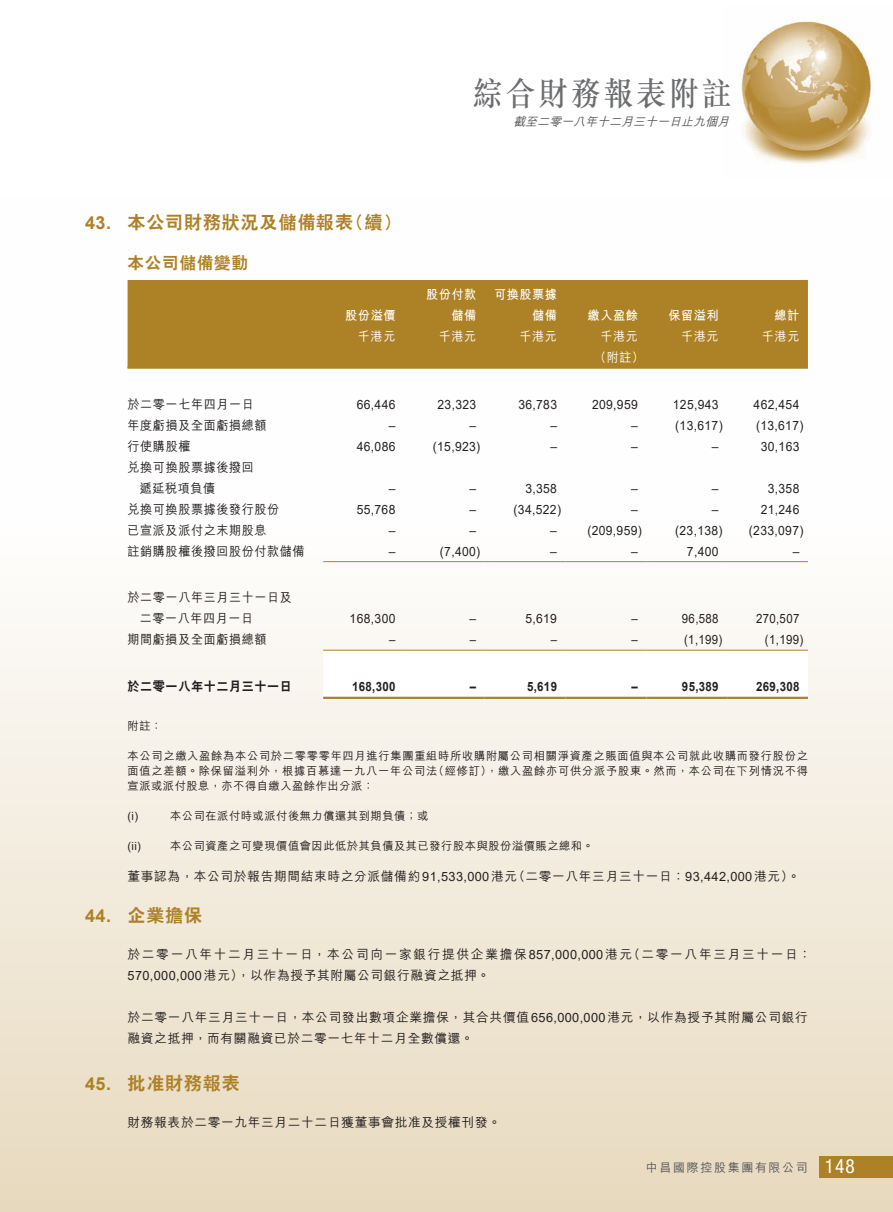
<style>
.page{position:relative;width:893px;height:1212px;background:#fff}
.page>*{position:absolute;margin:0;border:0;box-sizing:border-box;transform-origin:0 0}
.t1{font:500 33px "M Sung HK";letter-spacing:.1em;color:#6c6d70;scale:.9 1}
.t2{font:condensed 19.5px "Helvetica Neue LT Std";color:#fff}
.t3{font:800 18px "C Hei 2 HK";letter-spacing:.05em;color:#ad8126}
.t4{font:700 18px "Arial";color:#ad8126}
.t5{font:800 16.5px "C Hei 2 HK";letter-spacing:.05em;color:#ad8126}
.t6{font:12.75px "Arial";letter-spacing:.03em;color:#231f20;scale:.95 1}
.t7{font:500 12.75px/21px "M Hei HK";letter-spacing:.05em;color:#231f20}
.t8{font:500 12.75px/21px "M Hei HK";letter-spacing:.05em;color:#231f20;scale:.95 1}
.t9{font:500 12.75px/21px "M Hei HK";letter-spacing:.125em;color:#231f20}
.t10{font:12.75px "Arial";letter-spacing:.03em;color:#231f20;scale:.9 1}
.t11{font:700 12.75px/21px "M Hei HK";letter-spacing:.05em;color:#fff;text-align:right;scale:.95 1}
.t12{font:700 12.75px "Arial";letter-spacing:.03em;color:#231f20;scale:.9 1}
.t13{font:500 12.75px "M Hei HK";letter-spacing:.05em;color:#fff;scale:.95 1}
.t14{font:800 12.75px "C Hei 2 HK";letter-spacing:.05em;color:#231f20;scale:.95 1}
.t15{font:italic 500 12px "M Hei HK";color:#57585a}
.t16{font:500 12px "M Hei HK";letter-spacing:.14em;color:#57585a}
.t17{font:500 11.25px/15px "M Hei HK";letter-spacing:.06em;color:#231f20;text-align:right}
.t18{font:11.25px "Arial";color:#231f20}
.s1{font-family:"Arial";font-weight:400}
</style>
<div class="page">
<img style="left:740px;top:21px;width:131px;height:143px">
<div style="left:0;top:196px;width:893px;height:1016px;background:linear-gradient(to bottom,#fff,#eaddc5)"></div>
<div style="left:819px;top:1156px;width:74px;height:21px;background:#ad8126"></div>
<div style="left:128px;top:280px;width:680px;height:86px;background:#ad8126"></div>
<svg style="left:323px;top:651px;width:485px;height:46px"></svg>
<hr style="left:128px;top:366px;width:195px;height:2px;background:#ad8126">
<hr style="left:323px;top:366px;width:81px;height:2px;background:#ad8126">
<hr style="left:404px;top:366px;width:81px;height:2px;background:#ad8126">
<hr style="left:485px;top:366px;width:81px;height:2px;background:#ad8126">
<hr style="left:566px;top:366px;width:80px;height:2px;background:#ad8126">
<hr style="left:646px;top:366px;width:81px;height:2px;background:#ad8126">
<hr style="left:727px;top:366px;width:81px;height:2px;background:#ad8126">
<hr style="left:323px;top:561px;width:81px;height:1px;background:#ad8126">
<hr style="left:404px;top:561px;width:81px;height:1px;background:#ad8126">
<hr style="left:485px;top:561px;width:81px;height:1px;background:#ad8126">
<hr style="left:566px;top:561px;width:80px;height:1px;background:#ad8126">
<hr style="left:646px;top:561px;width:81px;height:1px;background:#ad8126">
<hr style="left:727px;top:561px;width:81px;height:1px;background:#ad8126">
<hr style="left:323px;top:650px;width:81px;height:1px;background:#ad8126">
<hr style="left:404px;top:650px;width:81px;height:1px;background:#ad8126">
<hr style="left:485px;top:650px;width:81px;height:1px;background:#ad8126">
<hr style="left:566px;top:650px;width:80px;height:1px;background:#ad8126">
<hr style="left:646px;top:650px;width:81px;height:1px;background:#ad8126">
<hr style="left:727px;top:650px;width:81px;height:1px;background:#ad8126">
<hr style="left:323px;top:697px;width:81px;height:2px;background:#ad8126">
<hr style="left:404px;top:697px;width:81px;height:2px;background:#ad8126">
<hr style="left:485px;top:697px;width:81px;height:2px;background:#ad8126">
<hr style="left:566px;top:697px;width:80px;height:2px;background:#ad8126">
<hr style="left:646px;top:697px;width:81px;height:2px;background:#ad8126">
<hr style="left:727px;top:697px;width:81px;height:2px;background:#ad8126">
<h1 class="t1" style="left:473px;top:71px;width:289px">綜合財務報表附註</h1>
<p class="t15" style="left:513px;top:113px;width:222px">截至二零一八年十二月三十一日止九個月</p>
<h3 class="t4" style="left:85px;top:210px;width:28px">43.</h3>
<h3 class="t4" style="left:85px;top:903px;width:28px">44.</h3>
<h3 class="t4" style="left:85px;top:1071px;width:28px">45.</h3>
<h3 class="t3" style="left:128px;top:210px;width:227px">本公司財務狀況及儲備報表</h3>
<h3 class="t3" style="left:346px;top:210px;width:57px">（續(</h3>
<h3 class="t5" style="left:128px;top:252px;width:122px">本公司儲備變動</h3>
<p class="t11" style="left:345px;top:304px;width:54px">股份溢價</p>
<p class="t11" style="left:426px;top:283px;width:54px">股份付款儲備</p>
<p class="t11" style="left:494px;top:283px;width:68px">可換股票據</p>
<p class="t11" style="left:532px;top:304px;width:28px">儲備</p>
<p class="t11" style="left:588px;top:304px;width:54px">繳入盈餘</p>
<p class="t11" style="left:668px;top:304px;width:54px">保留溢利</p>
<p class="t11" style="left:775px;top:304px;width:28px">總計</p>
<p class="t13" style="left:358px;top:327px;width:41px">千港元</p>
<p class="t13" style="left:439px;top:327px;width:41px">千港元</p>
<p class="t13" style="left:520px;top:327px;width:41px">千港元</p>
<p class="t13" style="left:600px;top:327px;width:41px">千港元</p>
<p class="t13" style="left:681px;top:327px;width:41px">千港元</p>
<p class="t13" style="left:762px;top:327px;width:41px">千港元</p>
<p class="t13" style="left:594px;top:348px;width:54px">（附註(</p>
<p class="t8" style="left:128px;top:393px;width:135px">於二零一七年四月一日</p>
<p class="t6" style="left:357px;top:396px;width:42px">66,446</p>
<p class="t6" style="left:437px;top:396px;width:42px">23,323</p>
<p class="t6" style="left:518px;top:396px;width:42px">36,783</p>
<p class="t6" style="left:592px;top:396px;width:50px">209,959</p>
<p class="t6" style="left:673px;top:396px;width:50px">125,943</p>
<p class="t6" style="left:754px;top:396px;width:50px">462,454</p>
<p class="t8" style="left:128px;top:414px;width:148px">年度虧損及全面虧損總額</p>
<p class="t6" style="left:389px;top:417px;width:9px">–</p>
<p class="t6" style="left:469px;top:417px;width:9px">–</p>
<p class="t6" style="left:550px;top:417px;width:9px">–</p>
<p class="t6" style="left:631px;top:417px;width:9px">–</p>
<p class="t6" style="left:675px;top:417px;width:51px">)13,617(</p>
<p class="t6" style="left:756px;top:417px;width:51px">)13,617(</p>
<p class="t8" style="left:128px;top:435px;width:135px">行使購股權<br>兌換可換股票據後撥回</p>
<p class="t6" style="left:357px;top:438px;width:42px">46,086</p>
<p class="t6" style="left:433px;top:438px;width:51px">)15,923(</p>
<p class="t6" style="left:550px;top:438px;width:9px">–</p>
<p class="t6" style="left:631px;top:438px;width:9px">–</p>
<p class="t6" style="left:712px;top:438px;width:9px">–</p>
<p class="t6" style="left:761px;top:438px;width:42px">30,163</p>
<p class="t8" style="left:140px;top:477px;width:81px">遞延稅項負債</p>
<p class="t6" style="left:389px;top:480px;width:9px">–</p>
<p class="t6" style="left:469px;top:480px;width:9px">–</p>
<p class="t6" style="left:525px;top:480px;width:35px">3,358</p>
<p class="t6" style="left:631px;top:480px;width:9px">–</p>
<p class="t6" style="left:712px;top:480px;width:9px">–</p>
<p class="t6" style="left:768px;top:480px;width:35px">3,358</p>
<p class="t8" style="left:128px;top:498px;width:161px">兌換可換股票據後發行股份</p>
<p class="t6" style="left:357px;top:501px;width:42px">55,768</p>
<p class="t6" style="left:469px;top:501px;width:9px">–</p>
<p class="t6" style="left:514px;top:501px;width:51px">)34,522(</p>
<p class="t6" style="left:631px;top:501px;width:9px">–</p>
<p class="t6" style="left:712px;top:501px;width:9px">–</p>
<p class="t6" style="left:761px;top:501px;width:42px">21,246</p>
<p class="t8" style="left:128px;top:519px;width:148px">已宣派及派付之末期股息</p>
<p class="t6" style="left:389px;top:522px;width:9px">–</p>
<p class="t6" style="left:469px;top:522px;width:9px">–</p>
<p class="t6" style="left:550px;top:522px;width:9px">–</p>
<p class="t6" style="left:587px;top:522px;width:59px">)209,959(</p>
<p class="t6" style="left:675px;top:522px;width:51px">)23,138(</p>
<p class="t6" style="left:749px;top:522px;width:59px">)233,097(</p>
<p class="t8" style="left:128px;top:540px;width:188px">註銷購股權後撥回股份付款儲備</p>
<p class="t8" style="left:128px;top:586px;width:175px">於二零一八年三月三十一日及</p>
<p class="t6" style="left:389px;top:543px;width:9px">–</p>
<p class="t6" style="left:440px;top:543px;width:44px">)7,400(</p>
<p class="t6" style="left:550px;top:543px;width:9px">–</p>
<p class="t6" style="left:631px;top:543px;width:9px">–</p>
<p class="t6" style="left:687px;top:543px;width:35px">7,400</p>
<p class="t6" style="left:793px;top:543px;width:9px">–</p>
<p class="t8" style="left:140px;top:607px;width:121px">二零一八年四月一日</p>
<p class="t6" style="left:350px;top:610px;width:50px">168,300</p>
<p class="t6" style="left:469px;top:610px;width:9px">–</p>
<p class="t6" style="left:525px;top:610px;width:35px">5,619</p>
<p class="t10" style="left:631px;top:610px;width:9px">–</p>
<p class="t10" style="left:682px;top:610px;width:42px">96,588</p>
<p class="t10" style="left:756px;top:610px;width:50px">270,507</p>
<p class="t8" style="left:128px;top:628px;width:148px">期間虧損及全面虧損總額</p>
<p class="t10" style="left:389px;top:631px;width:9px">–</p>
<p class="t10" style="left:470px;top:631px;width:9px">–</p>
<p class="t10" style="left:551px;top:631px;width:9px">–</p>
<p class="t10" style="left:631px;top:631px;width:9px">–</p>
<p class="t10" style="left:684px;top:631px;width:44px">)1,199(</p>
<p class="t10" style="left:765px;top:631px;width:44px">)1,199(</p>
<p class="t14" style="left:128px;top:678px;width:175px">於二零一八年十二月三十一日</p>
<p class="t17" style="left:128px;top:717px;width:36px">附註：</p>
<p class="t17" style="left:128px;top:747px;width:682px">本公司之繳入盈餘為本公司於二零零零年四月進行集團重組時所收購附屬公司相關淨資產之賬面值與本公司就此收購而發行股份之（經修訂，）繳入盈餘亦可供分派予股東。然而，本公司在下列情況不得</p>
<p class="t12" style="left:352px;top:677px;width:50px">168,300</p>
<p class="t12" style="left:527px;top:677px;width:35px">5,619</p>
<p class="t12" style="left:682px;top:677px;width:42px">95,389</p>
<p class="t12" style="left:756px;top:677px;width:50px">269,308</p>
<p class="t12" style="left:470px;top:677px;width:9px">–</p>
<p class="t12" style="left:631px;top:677px;width:9px">–</p>
<p class="t17" style="left:128px;top:762px;width:311px;text-align:left">面值之差額。除保留溢利外，根據百慕達一九八一年公司法宣派或派付股息，亦不得自繳入盈餘作出分派：</p>
<p class="t17" style="left:170px;top:807px;width:260px">本公司在派付時或派付後無力償還其到期負債；或</p>
<p class="t18" style="left:128px;top:808px;width:12px">i( )</p>
<p class="t18" style="left:128px;top:838px;width:15px">(ii)</p>
<p class="t17" style="left:170px;top:837px;width:425px">本公司資產之可變現價值會因此低於其負債及其已發行股本與股份溢價賬之總和。</p>
<p class="t7" style="left:128px;top:865px;width:391px">董事認為，本公司於報告期間結束時之分派儲備約<span class="s1">91,533,000</span>港元</p>
<h3 class="t3" style="left:128px;top:903px;width:76px">企業擔保</h3>
<p class="t7" style="left:512px;top:865px;width:289px">（二零一八年三月三十一日：<span class="s1">93,442,000</span>港元。(</p>
<p class="t9" style="left:128px;top:943px;width:506px">於二零一八年十二月三十一日，本公司向一家銀行提供企業擔保<span class="s1">857,000,000</span>港元<br><span class="s1">570,000,000</span>港元，）以作為授予其附屬公司銀行融資之抵押。</p>
<p class="t7" style="left:128px;top:1006px;width:682px">於二零一八年三月三十一日，本公司發出數項企業擔保，其合共價值<span class="s1">656,000,000</span>港元，以作為授予其附屬公司銀行融資之抵押，而有關融資已於二零一七年十二月全數償還。</p>
<h3 class="t3" style="left:128px;top:1071px;width:114px">批准財務報表</h3>
<p class="t9" style="left:627px;top:943px;width:185px">（二零一八年三月三十一日：</p>
<p class="t7" style="left:128px;top:1111px;width:375px">財務報表於二零一九年三月二十二日獲董事會批准及授權刊發。</p>
<p class="t16" style="left:646px;top:1159px;width:164px">中昌國際控股集團有限公司</p>
<h2 class="t2" style="left:825px;top:1155px;width:32px">148</h2>
</div>
